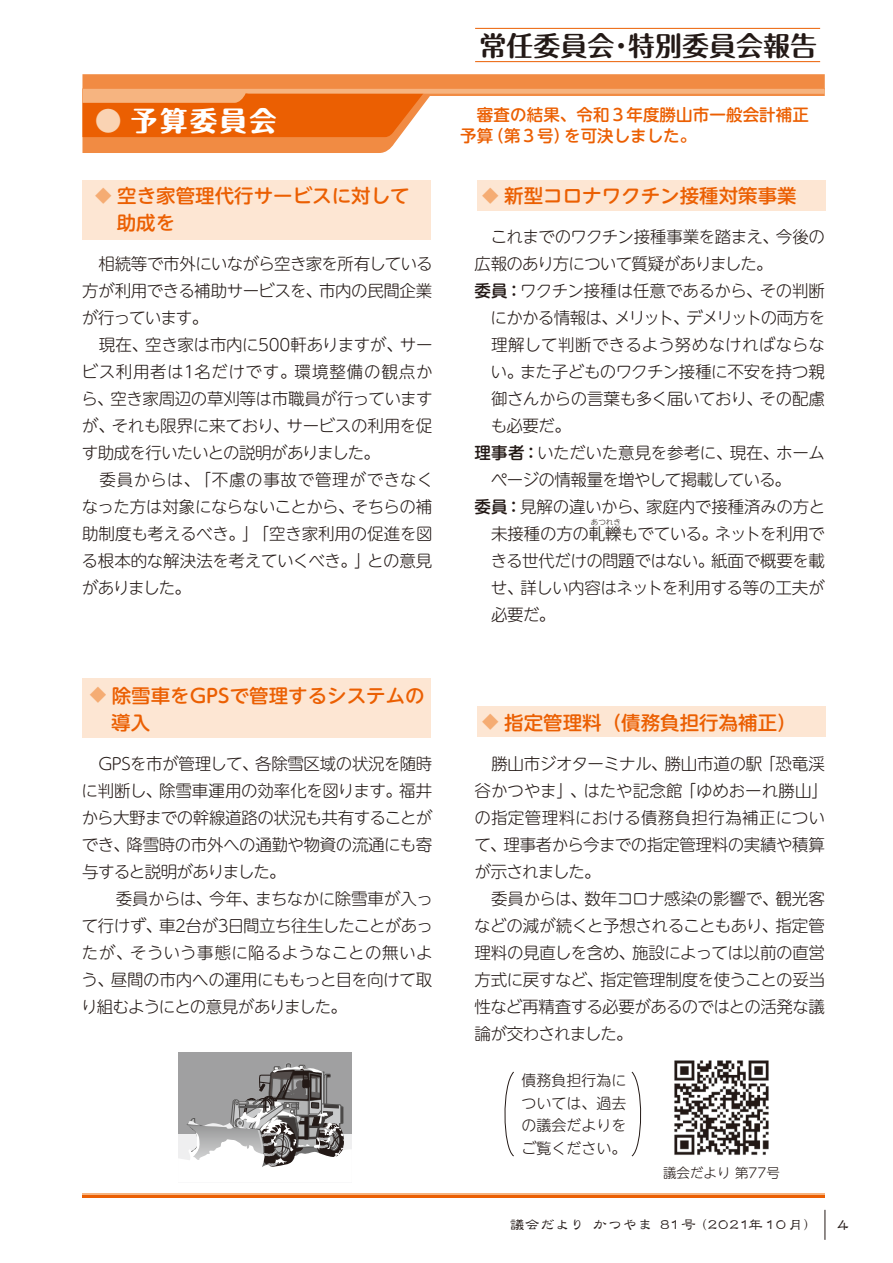
<style>
.page{position:relative;width:893px;height:1263px;background:#fff}
.page>*{position:absolute;margin:0;border:0;box-sizing:border-box;transform-origin:0 0}
.t1{font:700 27px "Maru Fo Pro";color:#231916}
.t2{font:800 27px "Maru Fo Pro";letter-spacing:.1em;color:#fff}
.t3{font:500 19.05px "UD Shin M Go Pro";color:#eb5f02}
.t4{font:300 16.5px/27px "UD Shin M Go Pro";letter-spacing:-.025em;color:#231916}
.t5{font:300 16.5px "UD Shin M Go Pro";letter-spacing:-.045em;color:#231916}
.t6{font:300 16.5px/27px "UD Shin M Go Pro";letter-spacing:-.05em;color:#231916}
.t7{font:300 16.5px "UD Shin M Go Pro";letter-spacing:.02em;color:#231916}
.t8{font:500 16.5px "UD Shin M Go Pro";letter-spacing:.005em;color:#eb5f02}
.t9{font:300 16.5px "UD Shin M Go Pro";letter-spacing:.04em;color:#231916}
.t10{font:300 16.5px "UD Shin M Go Pro";letter-spacing:.035em;color:#231916}
.t11{font:300 16.5px "UD Shin M Go Pro";letter-spacing:.015em;color:#231916}
.t12{font:300 16.5px/27px "UD Shin M Go Pro";letter-spacing:-.06em;color:#231916}
.t13{font:300 16.5px "UD Shin M Go Pro";letter-spacing:-.005em;color:#231916}
.t14{font:500 16.5px "UD Shin M Go Pro";color:#f5ac73}
.t15{font:16.5px "DF Lei Sho Std W5";color:#231916}
.t16{font:300 15px/22.5px "UD Shin M Go Pro";color:#231916;text-align:justify}
.t17{font:15px "DF Lei Sho Std W5";color:#231916}
.t18{font:300 13.5px "UD Shin M Go Pro";color:#231916}
.t19{font:300 7.5px "UD Shin M Go Pro";color:#231916}
.s1{color:#fad3b3}
.s2{font-weight:500}
</style>
<div class="page">
<svg style="left:82px;top:74px;width:743px;height:79px;fill:#f18b43"></svg>
<svg style="left:82px;top:88px;width:743px;height:49px"></svg>
<svg style="left:82px;top:1194px;width:743px;height:4px;background:#ed7421"></svg>
<hr style="left:82px;top:1193px;width:743px;height:1px;background:#f6b480">
<div style="left:82px;top:180px;width:349px;height:60px;background:#fde6d3"></div>
<div style="left:82px;top:679px;width:349px;height:59px;background:#fde6d3"></div>
<div style="left:477px;top:180px;width:348px;height:31px;background:#fde6d3"></div>
<div style="left:477px;top:706px;width:348px;height:31px;background:#fde6d3"></div>
<hr style="left:475px;top:28px;width:345px;height:1px;background:#eb5f02">
<hr style="left:475px;top:61px;width:345px;height:1px;background:#eb5f02">
<svg style="left:178px;top:1052px;width:174px;height:115px"></svg>
<img style="left:674px;top:1060px;width:95px;height:95px">
<svg style="left:504px;top:1071px;width:10px;height:86px"></svg>
<svg style="left:631px;top:1071px;width:11px;height:86px"></svg>
<hr style="left:824px;top:1210px;width:1px;height:30px;background:#231916">
<h1 class="t1" style="left:479px;top:24px;width:339px">常任委員会･特別委員会報告</h1>
<h1 class="t2" style="left:95px;top:99px;width:183px"><span class="s1">●</span> 予算委員会</h1>
<p class="t8" style="left:460px;top:101px;width:350px">　審査の結果、令和３年度勝山市一般会計補正</p>
<p class="t8" style="left:488px;top:122px;width:84px">（第３号）</p>
<p class="t8" style="left:460px;top:122px;width:34px">予算</p>
<p class="t8" style="left:564px;top:122px;width:133px">を可決しました。</p>
<p class="t3" style="left:117px;top:180px;width:294px">空き家管理代行サービスに対して</p>
<p class="t14" style="left:95px;top:182px;width:18px">◆</p>
<p class="t3" style="left:117px;top:207px;width:60px">助成を</p>
<p class="t4" style="left:82px;top:250px;width:352px;text-align:right">　相続等で市外にいながら空き家を所有している市内の民間企業</p>
<p class="t4" style="left:82px;top:277px;width:242px">方が利用できる補助サービスを、が行っています。</p>
<p class="t4" style="left:145px;top:331px;width:259px">空き家は市内に500軒ありますが、</p>
<p class="t4" style="left:82px;top:331px;width:68px">　現在、</p>
<p class="t9" style="left:81px;top:359px;width:353px">ビス利用者は1名だけです。環境整備の観点か</p>
<p class="t4" style="left:110px;top:385px;width:324px">空き家周辺の草刈等は市職員が行っています</p>
<p class="t4" style="left:400px;top:331px;width:34px">サー</p>
<p class="t4" style="left:81px;top:385px;width:34px">ら、</p>
<p class="t4" style="left:287px;top:412px;width:147px">サービスの利用を促</p>
<p class="t4" style="left:82px;top:412px;width:35px">が、</p>
<p class="t6" style="left:82px;top:439px;width:300px">す助成を行いたいとの説明がありました。</p>
<p class="t10" style="left:82px;top:467px;width:352px">　委員からは、「不慮の事故で管理ができなく</p>
<p class="t4" style="left:352px;top:493px;width:82px">そちらの補</p>
<p class="t4" style="left:112px;top:412px;width:179px">それも限界に来ており、</p>
<p class="t4" style="left:82px;top:493px;width:274px">なった方は対象にならないことから、</p>
<p class="t4" style="left:82px;top:520px;width:352px">助制度も考えるべき。」「空き家利用の促進を図</p>
<p class="t4" style="left:367px;top:547px;width:67px">との意見</p>
<p class="t4" style="left:82px;top:547px;width:291px">る根本的な解決法を考えていくべき。」がありました。</p>
<p class="t3" style="left:504px;top:180px;width:294px">新型コロナワクチン接種対策事業</p>
<p class="t14" style="left:482px;top:182px;width:18px">◆</p>
<p class="t4" style="left:776px;top:223px;width:51px">今後の</p>
<p class="t4" style="left:475px;top:223px;width:306px">　これまでのワクチン接種事業を踏まえ、</p>
<p class="t5" style="left:475px;top:251px;width:300px">広報のあり方について質疑がありました。</p>
<p class="t4" style="left:760px;top:277px;width:67px">その判断</p>
<p class="t4" style="left:686px;top:277px;width:141px;text-indent:-211px"><span class="s2">委員：</span>ワクチン接種は任意であるから、<br>デメリットの両方を</p>
<p class="t4" style="left:491px;top:304px;width:129px">にかかる情報は、</p>
<p class="t11" style="left:491px;top:332px;width:336px">理解して判断できるよう努めなければならな</p>
<p class="t4" style="left:520px;top:358px;width:307px">また子どものワクチン接種に不安を持つ親</p>
<p class="t4" style="left:614px;top:304px;width:77px">メリット、</p>
<p class="t4" style="left:491px;top:358px;width:34px">い。</p>
<p class="t4" style="left:491px;top:385px;width:274px">御さんからの言葉も多く届いており、も必要だ。</p>
<p class="t4" style="left:760px;top:385px;width:67px">その配慮</p>
<p class="t4" style="left:475px;top:439px;width:260px"><span class="s2">理事者：</span>いただいた意見を参考に、</p>
<p class="t5" style="left:491px;top:467px;width:302px">ページの情報量を増やして掲載している。</p>
<p class="t4" style="left:646px;top:493px;width:181px">家庭内で接種済みの方と</p>
<p class="t4" style="left:730px;top:439px;width:51px">現在、</p>
<p class="t4" style="left:776px;top:439px;width:51px">ホーム</p>
<p class="t4" style="left:475px;top:493px;width:176px"><span class="s2">委員：</span>見解の違いから、</p>
<p class="t19" style="left:591px;top:516px;width:31px">あつれき</p>
<p class="t5" style="left:715px;top:521px;width:111px">ネットを利用で</p>
<p class="t4" style="left:711px;top:520px;width:115px;text-indent:-220px">未接種の方の軋轢もでている。<br>紙面で概要を載</p>
<p class="t4" style="left:521px;top:547px;width:306px;text-indent:-30px">きる世代だけの問題ではない。<br>詳しい内容はネットを利用する等の工夫が</p>
<p class="t4" style="left:491px;top:574px;width:66px">せ、<br>必要だ。</p>
<p class="t3" style="left:112px;top:680px;width:315px">除雪車をGPSで管理するシステムの</p>
<p class="t14" style="left:90px;top:682px;width:18px">◆</p>
<p class="t3" style="left:85px;top:707px;width:66px">　導入</p>
<p class="t3" style="left:504px;top:707px;width:294px">指定管理料（債務負担行為補正(</p>
<p class="t14" style="left:482px;top:709px;width:18px">◆</p>
<p class="t4" style="left:82px;top:749px;width:178px">　GPSを市が管理して、</p>
<p class="t4" style="left:255px;top:749px;width:179px">各除雪区域の状況を随時</p>
<p class="t4" style="left:475px;top:749px;width:195px">　勝山市ジオターミナル、</p>
<p class="t4" style="left:665px;top:749px;width:99px">勝山市道の駅</p>
<p class="t4" style="left:759px;top:749px;width:67px">「恐竜渓</p>
<p class="t4" style="left:159px;top:776px;width:244px">除雪車運用の効率化を図ります。</p>
<p class="t4" style="left:82px;top:776px;width:82px">に判断し、</p>
<p class="t4" style="left:82px;top:803px;width:352px">から大野までの幹線道路の状況も共有することが</p>
<p class="t4" style="left:127px;top:830px;width:307px">降雪時の市外への通勤や物資の流通にも寄</p>
<p class="t4" style="left:399px;top:776px;width:35px">福井</p>
<p class="t4" style="left:82px;top:830px;width:50px">でき、</p>
<p class="t6" style="left:82px;top:857px;width:205px">与すると説明がありました。</p>
<p class="t4" style="left:255px;top:884px;width:179px">まちなかに除雪車が入っ</p>
<p class="t4" style="left:209px;top:884px;width:51px">今年、</p>
<p class="t4" style="left:159px;top:884px;width:275px;text-indent:-77px">　　委員からは、<br>車2台が3日間立ち往生したことがあっ</p>
<p class="t4" style="left:82px;top:911px;width:82px">て行けず、</p>
<p class="t7" style="left:82px;top:939px;width:352px">たが、そういう事態に陥るようなことの無いよ</p>
<p class="t4" style="left:111px;top:965px;width:323px">昼間の市内への運用にももっと目を向けて取</p>
<p class="t12" style="left:81px;top:965px;width:267px">う、<br>り組むようにとの意見がありました。</p>
<p class="t13" style="left:680px;top:777px;width:150px">「ゆめおーれ勝山「</p>
<p class="t4" style="left:583px;top:776px;width:101px">はたや記念館</p>
<p class="t4" style="left:474px;top:776px;width:114px">谷かつやま」、</p>
<p class="t7" style="left:474px;top:804px;width:352px">の指定管理料における債務負担行為補正につい</p>
<p class="t4" style="left:503px;top:830px;width:323px">理事者から今までの指定管理料の実績や積算</p>
<p class="t6" style="left:474px;top:830px;width:128px">て、<br>が示されました。</p>
<p class="t4" style="left:475px;top:884px;width:114px">　委員からは、</p>
<p class="t4" style="left:584px;top:884px;width:196px">数年コロナ感染の影響で、</p>
<p class="t4" style="left:775px;top:884px;width:51px">観光客</p>
<p class="t4" style="left:632px;top:911px;width:194px;text-indent:-158px">などの減が続くと予想されることもあり、<br>施設によっては以前の直営</p>
<p class="t4" style="left:775px;top:911px;width:51px">指定管</p>
<p class="t4" style="left:600px;top:938px;width:226px;text-indent:-126px">理料の見直しを含め、<br>指定管理制度を使うことの妥当</p>
<p class="t4" style="left:474px;top:965px;width:352px">方式に戻すなど、<br>性など再精査する必要があるのではとの活発な議論が交わされました。</p>
<p class="t16" style="left:521px;top:1068px;width:106px">債務負担行為については、過去の議会だよりをご覧ください。</p>
<p class="t18" style="left:663px;top:1162px;width:118px">議会だより第77号</p>
<p class="t17" style="left:510px;top:1217px;width:76px">議会だより</p>
<p class="t17" style="left:692px;top:1217px;width:62px">（２０２１</p>
<p class="t17" style="left:748px;top:1217px;width:72px">年１０月(</p>
<p class="t17" style="left:592px;top:1217px;width:105px">かつやま８１号</p>
<p class="t15" style="left:835px;top:1216px;width:18px">４</p>
</div>
